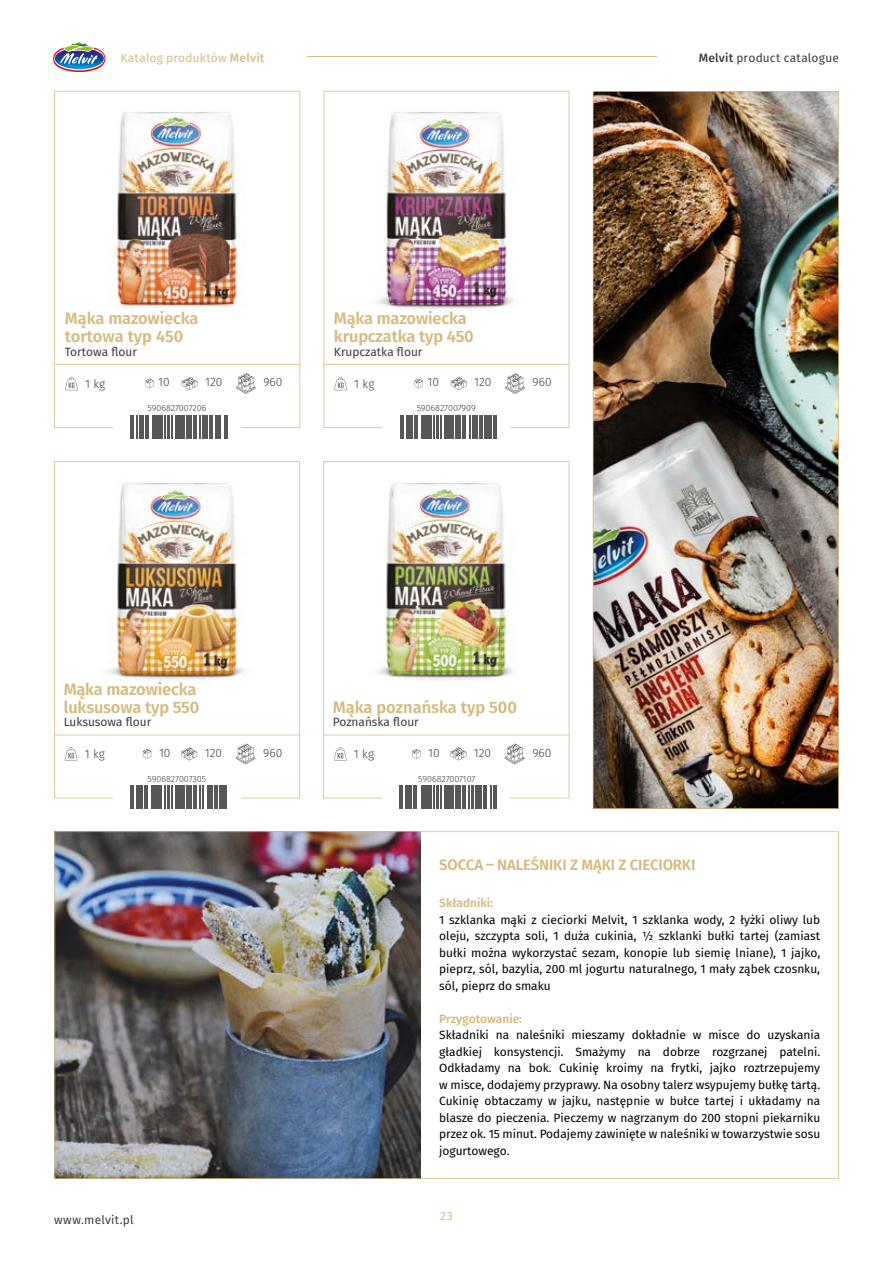
<style>
.page{position:relative;width:893px;height:1263px;background:#fff}
.page>*{position:absolute;margin:0;border:0;box-sizing:border-box;transform-origin:0 0}
.t1{font:600 16.5px/18px "Fira Sans";letter-spacing:-.01em;color:#d6bb80}
.t2{font:600 15px "Fira Sans";letter-spacing:-.01em;color:#d6bb80}
.t3{font:12px/16.5px "Fira Sans";color:#000;text-align:justify}
.t4{font:12px "Fira Sans";color:#3c3c3b}
.t5{font:300 12px "Fira Sans";color:#3c3c3b}
.t6{font:12px "Fira Sans";letter-spacing:.015em;color:#d6bb80}
.t7{font:600 12px "Fira Sans";color:#d6bb80}
.t8{font:12px "Fira Sans";letter-spacing:.02em;color:#3c3c3b}
.t9{font:300 9px "Fira Sans";letter-spacing:-.01em;color:#3c3c3b}
.s1{font-weight:500}
</style>
<div class="page">
<img style="left:324px;top:91px;width:245px;height:273px">
<img style="left:54px;top:461px;width:246px;height:274px">
<img style="left:323px;top:461px;width:246px;height:274px">
<img style="left:54px;top:91px;width:246px;height:273px">
<svg style="left:53px;top:42px;width:52px;height:30px"></svg>
<img style="left:593px;top:91px;width:246px;height:718px">
<svg style="left:54px;top:735px;width:246px;height:74px"></svg>
<svg style="left:323px;top:735px;width:246px;height:74px"></svg>
<svg style="left:324px;top:364px;width:245px;height:75px"></svg>
<svg style="left:54px;top:364px;width:246px;height:75px"></svg>
<img style="left:54px;top:831px;width:785px;height:348px">
<hr style="left:307px;top:56px;width:350px;height:1px;background:#d6bb80">
<p class="t6" style="left:121px;top:49px;width:145px">Katalog produktów <span class="s1">Melvit</span></p>
<p class="t4" style="left:699px;top:49px;width:142px"><span class="s1">Melvit</span> product catalogue</p>
<h1 class="t1" style="left:65px;top:308px;width:135px">Mąka mazowiecka tortowa typ 450</h1>
<p class="t4" style="left:65px;top:342px;width:74px">Tortowa flour</p>
<h1 class="t1" style="left:334px;top:308px;width:141px">Mąka mazowiecka krupczatka typ 450</h1>
<p class="t4" style="left:334px;top:342px;width:90px">Krupczatka flour</p>
<p class="t5" style="left:85px;top:375px;width:22px">1 kg</p>
<p class="t5" style="left:158px;top:374px;width:13px">10</p>
<p class="t5" style="left:205px;top:374px;width:19px">120</p>
<p class="t5" style="left:263px;top:374px;width:21px">960</p>
<p class="t5" style="left:354px;top:375px;width:22px">1 kg</p>
<p class="t5" style="left:427px;top:374px;width:13px">10</p>
<p class="t5" style="left:474px;top:374px;width:19px">120</p>
<p class="t5" style="left:532px;top:374px;width:21px">960</p>
<p class="t9" style="left:148px;top:402px;width:60px">5906827007206</p>
<p class="t9" style="left:417px;top:402px;width:61px">5906827007909</p>
<h1 class="t1" style="left:64px;top:679px;width:137px">Mąka mazowiecka luksusowa typ 550</h1>
<p class="t4" style="left:64px;top:713px;width:89px">Luksusowa flour</p>
<h1 class="t1" style="left:333px;top:697px;width:186px">Mąka poznańska typ 500</h1>
<p class="t4" style="left:333px;top:713px;width:88px">Poznańska flour</p>
<p class="t5" style="left:85px;top:745px;width:22px">1 kg</p>
<p class="t5" style="left:159px;top:744px;width:13px">10</p>
<p class="t5" style="left:205px;top:744px;width:19px">120</p>
<p class="t5" style="left:263px;top:744px;width:21px">960</p>
<p class="t5" style="left:354px;top:745px;width:22px">1 kg</p>
<p class="t5" style="left:428px;top:744px;width:13px">10</p>
<p class="t5" style="left:474px;top:744px;width:19px">120</p>
<p class="t5" style="left:532px;top:744px;width:21px">960</p>
<p class="t9" style="left:148px;top:772px;width:60px">5906827007305</p>
<p class="t9" style="left:418px;top:772px;width:59px">5906827007107</p>
<p class="t2" style="left:439px;top:852px;width:258px">SOCCA – NALEŚNIKI Z MĄKI Z CIECIORKI</p>
<p class="t7" style="left:439px;top:893px;width:55px">Składniki:</p>
<p class="t3" style="left:439px;top:911px;width:382px">1 szklanka mąki z cieciorki Melvit, 1 szklanka wody, 2 łyżki oliwy lub oleju, szczypta soli, 1 duża cukinia, ½ szklanki bułki tartej (zamiast bułki można wykorzystać sezam, konopie lub siemię lniane), 1 jajko, pieprz, sól, bazylia, 200 ml jogurtu naturalnego, 1 mały ząbek czosnku, sól, pieprz do smaku</p>
<p class="t7" style="left:439px;top:1009px;width:84px">Przygotowanie:</p>
<p class="t3" style="left:439px;top:1026px;width:382px">Składniki na naleśniki mieszamy dokładnie w misce do uzyskania gładkiej konsystencji. Smażymy na dobrze rozgrzanej patelni.<br>Odkładamy na bok. Cukinię kroimy na frytki, jajko roztrzepujemy w misce, dodajemy przyprawy. Na osobny talerz wsypujemy bułkę tartą.<br>Cukinię obtaczamy w jajku, następnie w bułce tartej i układamy na blasze do pieczenia. Pieczemy w nagrzanym do 200 stopni piekarniku przez ok. 15 minut. Podajemy zawinięte w naleśniki w towarzystwie sosu jogurtowego.</p>
<p class="t8" style="left:54px;top:1211px;width:81px">www.melvit.pl</p>
<p class="t6" style="left:440px;top:1207px;width:14px">23</p>
</div>
